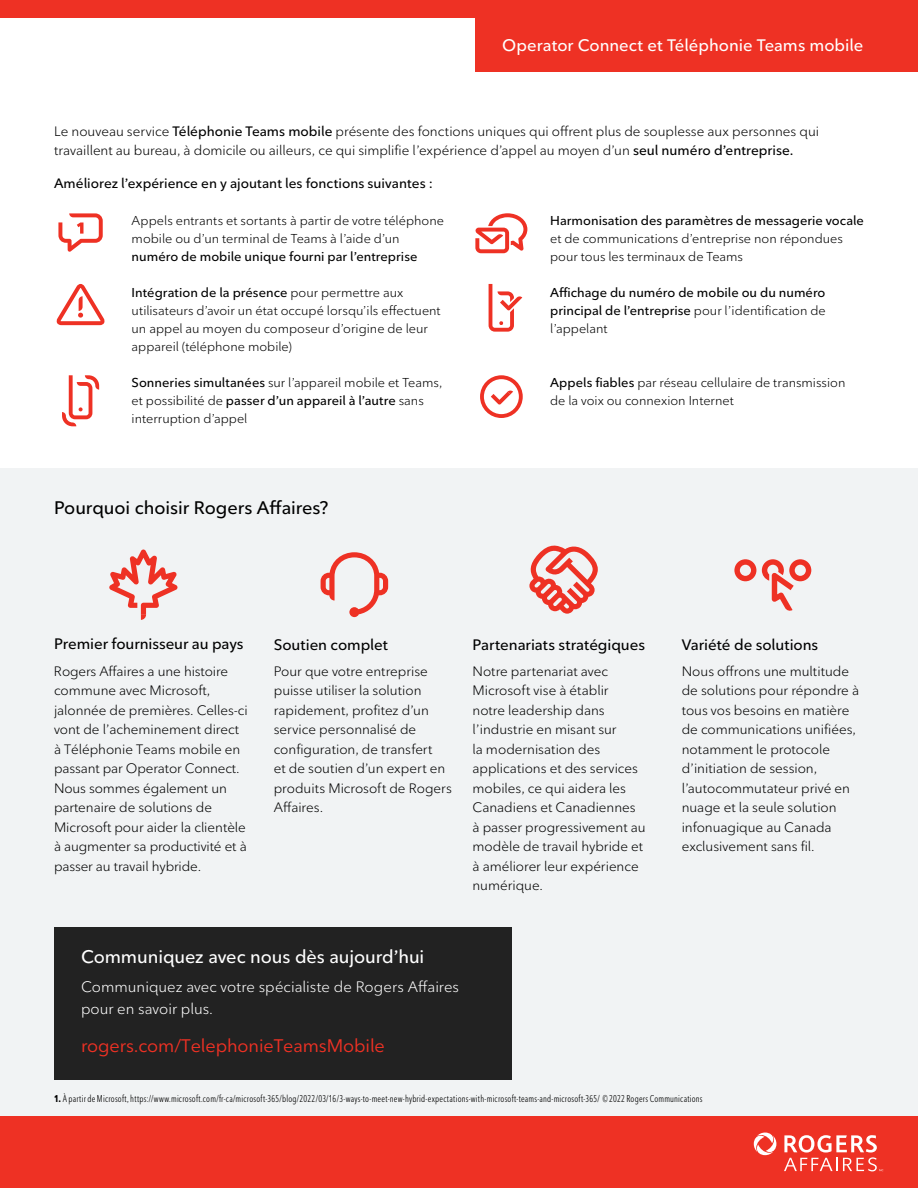
<style>
.page{position:relative;width:918px;height:1188px;background:#fff}
.page>*{position:absolute;margin:0;border:0;box-sizing:border-box;transform-origin:0 0}
.t1{font:600 18px "Ted Next";letter-spacing:-.005em;color:#fff}
.t2{font:500 18px "Ted Next";letter-spacing:-.005em;color:#ee3124}
.t3{font:600 18px "Ted Next";letter-spacing:-.005em;color:#000}
.t4{font:600 16.5px "Ted Next";color:#fff}
.t5{font:600 15px "Ted Next";letter-spacing:-.005em;color:#000}
.t6{font:15px/22.5px "Ted Next";color:#fff}
.t7{font:13.5px/19.5px "Ted Next";color:#000}
.t8{font:600 13.5px "Ted Next";color:#000}
.t9{font:12.75px/18px "Ted Next";color:#000}
.t10{font:600 12.75px/18px "Ted Next";letter-spacing:.005em;color:#000;text-align:justify}
.t11{font:condensed 9.75px "Ted Next";letter-spacing:.02em;color:#000}
.s1{font-weight:600}
.s2{font-weight:400}
.s3{font-weight:700}
</style>
<div class="page">
<div style="left:0;top:0;width:918px;height:18px;background:#ee3124"></div>
<div style="left:0;top:468px;width:918px;height:648px;background:#f1f3f4"></div>
<div style="left:54px;top:927px;width:457px;height:153px;background:#222"></div>
<div style="left:0;top:1116px;width:918px;height:72px;background:#ee3124"></div>
<svg style="left:754px;top:1133px;width:22px;height:22px"></svg>
<svg style="left:784px;top:1135px;width:99px;height:36px"></svg>
<div style="left:475px;top:18px;width:443px;height:54px;background:#ee3124"></div>
<svg style="left:58px;top:213px;width:45px;height:39px"></svg>
<svg style="left:56px;top:284px;width:49px;height:41px"></svg>
<svg style="left:62px;top:375px;width:37px;height:51px"></svg>
<svg style="left:475px;top:213px;width:52px;height:40px"></svg>
<svg style="left:480px;top:375px;width:43px;height:43px"></svg>
<svg style="left:489px;top:284px;width:33px;height:48px"></svg>
<svg style="left:734px;top:559px;width:22px;height:22px"></svg>
<svg style="left:762px;top:559px;width:49px;height:52px"></svg>
<svg style="left:529px;top:545px;width:69px;height:69px"></svg>
<svg style="left:109px;top:550px;width:69px;height:70px"></svg>
<svg style="left:321px;top:552px;width:67px;height:65px"></svg>
<p class="t4" style="left:502px;top:35px;width:363px">Operator Connect et Téléphonie Teams mobile</p>
<p class="t7" style="left:54px;top:121px;width:767px">Le nouveau service <span class="s1">Téléphonie Teams mobile</span> présente des fonctions uniques qui offrent plus de souplesse aux personnes qui travaillent au bureau, à domicile ou ailleurs, ce qui simplifie l’expérience d’appel au moyen d’un <span class="s1">seul numéro d’entreprise.</span></p>
<p class="t8" style="left:54px;top:175px;width:380px">Améliorez l’expérience en y ajoutant les fonctions suivantes :</p>
<p class="t9" style="left:132px;top:212px;width:314px">Appels entrants et sortants à partir de votre téléphone mobile ou d’un terminal de Teams à l’aide d’un</p>
<p class="t10" style="left:132px;top:248px;width:287px">numéro de mobile unique fourni par l’entreprise</p>
<p class="t9" style="left:132px;top:284px;width:311px"><span class="s1">Intégration de la présence</span> pour permettre aux utilisateurs d’avoir un état occupé lorsqu’ils effectuent un appel au moyen du composeur d’origine de leur appareil (téléphone mobile)</p>
<p class="t9" style="left:132px;top:374px;width:312px"><span class="s1">Sonneries simultanées</span> sur l’appareil mobile et Teams, et possibilité de <span class="s1">passer d’un appareil à l’autre</span> sans interruption d’appel</p>
<p class="t10" style="left:550px;top:212px;width:315px">Harmonisation des paramètres de messagerie vocale</p>
<p class="t9" style="left:550px;top:230px;width:294px">et de communications d’entreprise non répondues pour tous les terminaux de Teams</p>
<p class="t10" style="left:550px;top:284px;width:277px">Affichage du numéro de mobile ou du numéro principal de l’entreprise <span class="s2">pour l’identification de l’appelant</span></p>
<p class="t9" style="left:550px;top:374px;width:297px"><span class="s1">Appels fiables</span> par réseau cellulaire de transmission de la voix ou connexion Internet</p>
<h1 class="t3" style="left:54px;top:497px;width:276px">Pourquoi choisir Rogers Affaires?</h1>
<p class="t5" style="left:54px;top:635px;width:191px">Premier fournisseur au pays</p>
<p class="t7" style="left:54px;top:661px;width:195px">Rogers Affaires a une histoire commune avec Microsoft, jalonnée de premières. Celles-ci vont de l’acheminement direct à Téléphonie Teams mobile en passant par Operator Connect.<br>Nous sommes également un partenaire de solutions de<br>Microsoft pour aider la clientèle à augmenter sa productivité et à passer au travail hybride.</p>
<p class="t5" style="left:274px;top:635px;width:116px">Soutien complet</p>
<p class="t7" style="left:274px;top:661px;width:180px">Pour que votre entreprise puisse utiliser la solution rapidement, profitez d’un service personnalisé de configuration, de transfert<br>et de soutien d’un expert en produits Microsoft de Rogers<br>Affaires.</p>
<p class="t5" style="left:472px;top:635px;width:174px">Partenariats stratégiques</p>
<p class="t7" style="left:472px;top:661px;width:175px">Notre partenariat avec<br>Microsoft vise à établir<br>notre leadership dans l’industrie en misant sur<br>la modernisation des applications et des services mobiles, ce qui aidera les<br>Canadiens et Canadiennes à passer progressivement au modèle de travail hybride et à améliorer leur expérience numérique.</p>
<h1 class="t1" style="left:81px;top:946px;width:345px">Communiquez avec nous dès aujourd’hui</h1>
<p class="t6" style="left:81px;top:975px;width:380px">Communiquez avec votre spécialiste de Rogers Affaires pour en savoir plus.</p>
<h1 class="t2" style="left:81px;top:1035px;width:305px">rogers.com/TelephonieTeamsMobile</h1>
<p class="t5" style="left:682px;top:635px;width:138px">Variété de solutions</p>
<p class="t7" style="left:682px;top:661px;width:179px">Nous offrons une multitude de solutions pour répondre à tous vos besoins en matière de communications unifiées, notamment le protocole d’initiation de session, l’autocommutateur privé en nuage et la seule solution infonuagique au Canada exclusivement sans fil.</p>
<p class="t11" style="left:54px;top:1093px;width:650px"><span class="s3">1.</span> À partir de Microsoft, https://www.microsoft.com/fr-ca/microsoft-365/blog/2022/03/16/3-ways-to-meet-new-hybrid-expectations-with-microsoft-teams-and-microsoft-365/ © 2022 Rogers Communications</p>
</div>
